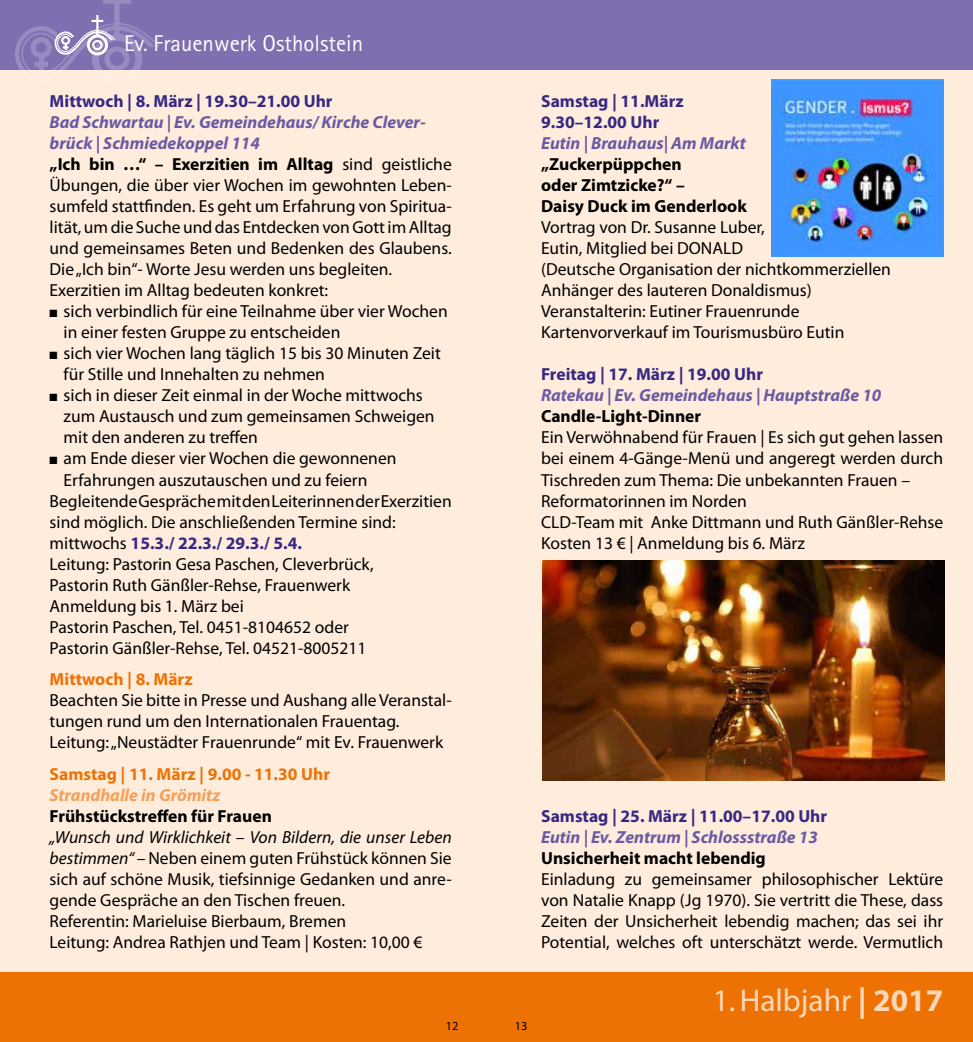
<style>
.page{position:relative;width:973px;height:1042px;background:#fff}
.page>*{position:absolute;margin:0;border:0;box-sizing:border-box;transform-origin:0 0}
.t1{font:31.5px "Myriad";color:#fcd8b9}
.t2{font:22.75px "Rotis Sans Serif";color:#fff}
.t3{font:17.5px/21px "Myriad Pro";color:#000}
.t4{font:700 17.5px/21px "Myriad Pro";color:#362783}
.t5{font:700 17.5px/21px "Myriad Pro";color:#000}
.t6{font:italic 700 17.5px "Myriad Pro";color:#6b59a3}
.t7{font:700 17.5px "Myriad Pro";color:#ee7203}
.t8{font:italic 700 17.5px "Myriad Pro";color:#f59f57}
.t9{font:12.25px "Myriad";color:#000}
.s1{font-weight:700;font-style:italic;color:#6b59a3}
.s2{font-weight:700}
.s3{font-weight:400;color:#000}
.s4{font-style:italic}
</style>
<div class="page">
<div style="left:0;top:0;width:486px;height:1042px;background:#feecdc"></div>
<div style="left:486px;top:0;width:486px;height:1040px;background:#feecdc"></div>
<div style="left:0;top:0;width:972px;height:69px;background:#7f6fb0"></div>
<div style="left:0;top:972px;width:972px;height:70px;background:#ee7203"></div>
<div style="left:114px;top:0;width:5px;height:35px;background:#988bbf"></div>
<hr style="left:103px;top:0;width:28px;height:4px;background:#988bbf">
<hr style="left:96px;top:15px;width:2px;height:20px;background:#fff">
<svg style="left:13px;top:20px;width:147px;height:50px"></svg>
<img style="left:542px;top:561px;width:401px;height:219px">
<img style="left:771px;top:79px;width:172px;height:177px">
<h2 class="t2" style="left:124px;top:30px;width:240px">Ev. Frauenwerk Ostholstein</h2>
<p class="t4" style="left:50px;top:90px;width:284px">Mittwoch | 8. März | 19.30–21.00 Uhr</p>
<p class="t3" style="left:50px;top:112px;width:403px"><span class="s1">Bad Schwartau | Ev. Gemeindehaus/ Kirche Clever&shy;brück | Schmiedekoppel 114<br></span><span class="s2">„Ich bin …“ – Exerzitien im Alltag</span> sind geistliche Übungen, die über vier Wochen im gewohnten Leben&shy;sumfeld stattfinden. Es geht um Erfahrung von Spiritua&shy;lität, um die Suche und das Entdecken von Gott im Alltag und gemeinsames Beten und Bedenken des Glaubens.<br>Die „Ich bin“- Worte Jesu werden uns begleiten.<br>Exerzitien im Alltag bedeuten konkret:</p>
<p class="t3" style="left:64px;top:301px;width:385px;text-indent:-14px">■ sich verbindlich für eine Teilnahme über vier Wochen in einer festen Gruppe zu entscheiden</p>
<p class="t3" style="left:64px;top:343px;width:378px;text-indent:-14px">■ sich vier Wochen lang täglich 15 bis 30 Minuten Zeit für Stille und Innehalten zu nehmen</p>
<p class="t3" style="left:64px;top:385px;width:372px;text-indent:-14px">■ sich in dieser Zeit einmal in der Woche mittwochs zum Austausch und zum gemeinsamen Schweigen mit den anderen zu treffen</p>
<p class="t3" style="left:50px;top:448px;width:348px">■ am Ende dieser vier Wochen die gewonnenen</p>
<p class="t3" style="left:64px;top:469px;width:305px">Erfahrungen auszutauschen und zu feiern</p>
<p class="t3" style="left:50px;top:490px;width:403px">Begleitende Gespräche mit den Leiterinnen der Exerzitien</p>
<p class="t3" style="left:50px;top:511px;width:347px">sind möglich. Die anschließenden Termine sind:</p>
<p class="t4" style="left:50px;top:531px;width:254px"><span class="s3">mittwochs</span> 15.3./ 22.3./ 29.3./ 5.4.</p>
<p class="t3" style="left:50px;top:553px;width:325px">Leitung: Pastorin Gesa Paschen, Cleverbrück,</p>
<p class="t3" style="left:50px;top:574px;width:302px">Pastorin Ruth Gänßler-Rehse, Frauenwerk</p>
<p class="t3" style="left:50px;top:595px;width:196px">Anmeldung bis 1. März bei</p>
<p class="t3" style="left:50px;top:616px;width:301px">Pastorin Paschen, Tel. 0451-8104652 oder</p>
<p class="t3" style="left:50px;top:637px;width:318px">Pastorin Gänßler-Rehse, Tel. 04521-8005211</p>
<p class="t7" style="left:50px;top:668px;width:144px">Mittwoch | 8. März</p>
<p class="t3" style="left:50px;top:689px;width:403px">Beachten Sie bitte in Presse und Aushang alle Veranstal&shy;tungen rund um den Internationalen Frauentag.<br>Leitung: „Neustädter Frauenrunde“ mit Ev. Frauenwerk</p>
<p class="t7" style="left:50px;top:762px;width:282px">Samstag | 11. März | 9.00 - 11.30 Uhr</p>
<p class="t8" style="left:50px;top:783px;width:172px">Strandhalle in Grömitz</p>
<p class="t5" style="left:50px;top:804px;width:224px">Frühstückstreffen für Frauen</p>
<p class="t3" style="left:50px;top:826px;width:403px"><span class="s4">„Wunsch und Wirklichkeit – Von Bildern, die unser Leben bestimmen“ –</span> Neben einem guten Frühstück können Sie sich auf schöne Musik, tiefsinnige Gedanken und anre&shy;gende Gespräche an den Tischen freuen.<br>Referentin: Marieluise Bierbaum, Bremen<br>Leitung: Andrea Rathjen und Team | Kosten: 10,00 €</p>
<p class="t9" style="left:446px;top:1019px;width:14px">12</p>
<p class="t9" style="left:514px;top:1019px;width:14px">13</p>
<p class="t4" style="left:541px;top:90px;width:144px">Samstag | 11.März<br>9.30–12.00 Uhr</p>
<p class="t6" style="left:541px;top:132px;width:206px">Eutin | Brauhaus| Am Markt</p>
<p class="t5" style="left:541px;top:153px;width:207px">„Zuckerpüppchen<br>oder Zimtzicke?“ –<br>Daisy Duck im Genderlook</p>
<p class="t3" style="left:541px;top:217px;width:351px">Vortrag von Dr. Susanne Luber,<br>Eutin, Mitglied bei DONALD<br>(Deutsche Organisation der nichtkommerziellen Anhänger des lauteren Donaldismus)<br>Veranstalterin: Eutiner Frauenrunde Kartenvorverkauf im Tourismusbüro Eutin</p>
<p class="t4" style="left:541px;top:363px;width:223px">Freitag | 17. März | 19.00 Uhr</p>
<p class="t6" style="left:541px;top:384px;width:342px">Ratekau | Ev. Gemeindehaus | Hauptstraße 10</p>
<p class="t5" style="left:541px;top:405px;width:162px">Candle-Light-Dinner</p>
<p class="t3" style="left:541px;top:427px;width:403px">Ein Verwöhnabend für Frauen | Es sich gut gehen lassen bei einem 4-Gänge-Menü und angeregt werden durch Tischreden zum Thema: Die unbekannten Frauen – Reformatorinnen im Norden<br>CLD-Team mit Anke Dittmann und Ruth Gänßler-Rehse Kosten 13 € | Anmeldung bis 6. März</p>
<p class="t4" style="left:541px;top:804px;width:287px">Samstag | 25. März | 11.00–17.00 Uhr</p>
<p class="t6" style="left:541px;top:825px;width:278px">Eutin | Ev. Zentrum | Schlossstraße 13</p>
<p class="t5" style="left:541px;top:846px;width:226px">Unsicherheit macht lebendig</p>
<p class="t3" style="left:541px;top:868px;width:403px;text-align:justify">Einladung zu gemeinsamer philosophischer Lektüre von Natalie Knapp (Jg 1970). Sie vertritt die These, dass Zeiten der Unsicherheit lebendig machen; das sei ihr Potential, welches oft unterschätzt werde. Vermutlich</p>
<h1 class="t1" style="left:712px;top:985px;width:232px">1. Halbjahr <span class="s2">| 2017</span></h1>
</div>
